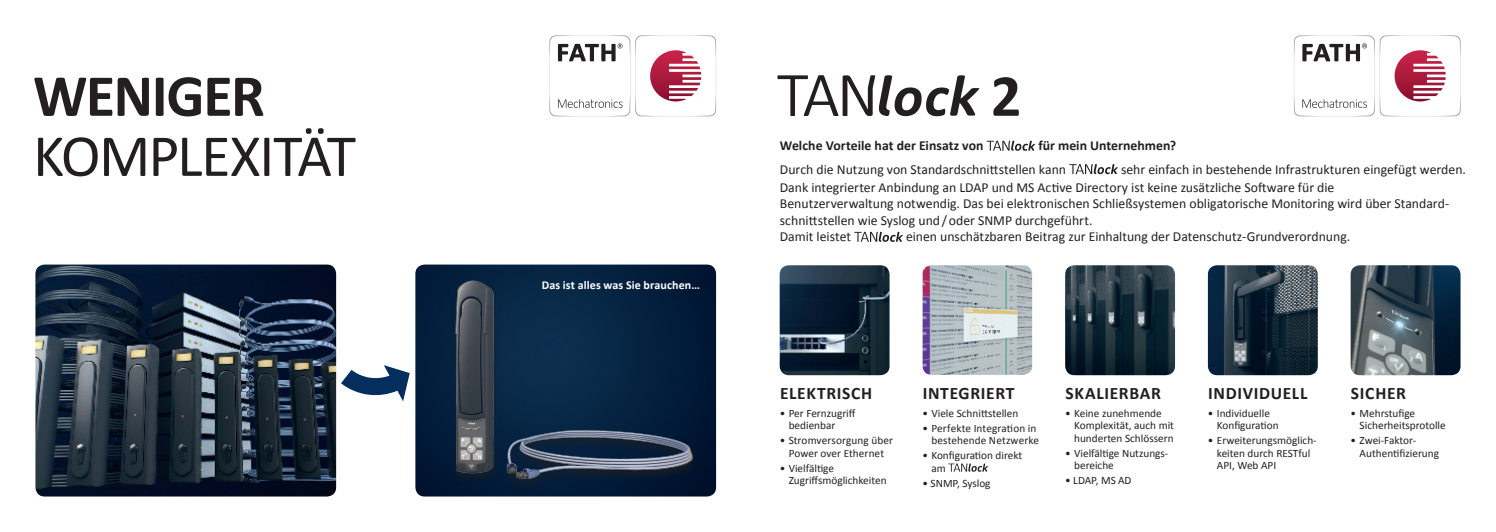
<style>
.page{position:relative;width:1496px;height:532px;background:#fff}
.page>*{position:absolute;margin:0;border:0;box-sizing:border-box;transform-origin:0 0}
.t1{font:60px/60px "Calibri";letter-spacing:-.03em;color:#231f20}
.t2{font:700 60px "Calibri";color:#231f20}
.Absatzformat_1{font:700 17.5px "Calibri";letter-spacing:.035em;color:#231f20}
.t3{font:13.75px/16.5px "Calibri";color:#231f20}
.t4{font:700 13.75px "Calibri";color:#231f20}
.t5{font:700 12px "Calibri";letter-spacing:.01em;color:#fff}
.Absatzformat_1-2{font:11.25px/12.5px "Calibri";color:#231f20}
.s1{font-weight:700}
</style>
<div class="page">
<img style="left:1207px;top:265px;width:110px;height:110px">
<img style="left:1350px;top:265px;width:110px;height:110px">
<img style="left:1065px;top:265px;width:109px;height:110px">
<img style="left:922px;top:265px;width:110px;height:110px">
<img style="left:779px;top:265px;width:110px;height:110px">
<svg style="left:1294px;top:35px;width:166px;height:81px"></svg>
<svg style="left:549px;top:35px;width:167px;height:81px"></svg>
<svg style="left:986px;top:141px;width:49px;height:10px"></svg>
<svg style="left:1069px;top:164px;width:48px;height:10px"></svg>
<svg style="left:854px;top:232px;width:49px;height:10px"></svg>
<svg style="left:948px;top:463px;width:40px;height:8px"></svg>
<img style="left:415px;top:264px;width:301px;height:232px">
<img style="left:435px;top:270px;width:265px;height:226px">
<img style="left:35px;top:264px;width:301px;height:232px">
<svg style="left:341px;top:365px;width:69px;height:36px"></svg>
<svg style="left:777px;top:75px;width:202px;height:41px"></svg>
<p class="t1" style="left:33px;top:66px;width:324px"><span class="s1">WENIGER<br></span>KOMPLEXITÄT</p>
<p class="t5" style="left:541px;top:277px;width:160px">Das ist alles was Sie brauchen…</p>
<p class="t2" style="left:990px;top:57px;width:32px">2</p>
<p class="t4" style="left:780px;top:137px;width:205px">Welche Vorteile hat der Einsatz von</p>
<p class="t4" style="left:1038px;top:137px;width:139px">für mein Unternehmen?</p>
<p class="t3" style="left:780px;top:161px;width:288px">Durch die Nutzung von Standardschnittstellen kann</p>
<p class="t3" style="left:780px;top:160px;width:687px;line-height:18.1px;text-indent:341px">sehr einfach in bestehende Infrastrukturen eingefügt werden.<br>Dank integrierter Anbindung an LDAP und MS Active Directory ist keine zusätzliche Software für die</p>
<p class="t3" style="left:780px;top:195px;width:671px">Benutzerverwaltung notwendig. Das bei elektronischen Schließsystemen obligatorische Monitoring wird über Standard&shy;schnittstellen wie Syslog und / oder SNMP durchgeführt.<br>Damit leistet</p>
<p class="t3" style="left:906px;top:228px;width:445px">einen unschätzbaren Beitrag zur Einhaltung der Datenschutz-Grundverordnung.</p>
<p class="Absatzformat_1" style="left:780px;top:382px;width:94px">ELEKTRISCH</p>
<p class="Absatzformat_1" style="left:922px;top:382px;width:93px">INTEGRIERT</p>
<p class="Absatzformat_1" style="left:1065px;top:382px;width:97px">SKALIERBAR</p>
<p class="Absatzformat_1" style="left:1208px;top:382px;width:101px">INDIVIDUELL</p>
<p class="Absatzformat_1" style="left:1350px;top:382px;width:57px">SICHER</p>
<p class="Absatzformat_1-2" style="left:788px;top:406px;width:68px;text-indent:-9px">• Per Fernzugriff bedienbar</p>
<p class="Absatzformat_1-2" style="left:779px;top:434px;width:115px;text-align:center">• Stromversorgung über<br>Power over Ethernet</p>
<p class="Absatzformat_1-2" style="left:788px;top:461px;width:99px;text-indent:-9px">• Vielfältige<br>Zugriffsmöglichkeiten</p>
<p class="Absatzformat_1-2" style="left:922px;top:406px;width:97px">• Viele Schnittstellen</p>
<p class="Absatzformat_1-2" style="left:922px;top:421px;width:118px;text-align:right">• Perfekte Integration in bestehende Netzwerke</p>
<p class="Absatzformat_1-2" style="left:931px;top:449px;width:92px;text-indent:-9px">• Konfiguration direkt am</p>
<p class="Absatzformat_1-2" style="left:922px;top:476px;width:70px">• SNMP, Syslog</p>
<p class="Absatzformat_1-2" style="left:1074px;top:406px;width:101px;text-indent:-9px">• Keine zunehmende<br>Komplexität, auch mit hunderten Schlössern</p>
<p class="Absatzformat_1-2" style="left:1074px;top:446px;width:96px;text-indent:-9px">• Vielfältige Nutzungs&shy;bereiche</p>
<p class="Absatzformat_1-2" style="left:1065px;top:474px;width:68px">• LDAP, MS AD</p>
<p class="Absatzformat_1-2" style="left:1216px;top:406px;width:63px;text-indent:-9px">• Individuelle<br>Konfiguration</p>
<p class="Absatzformat_1-2" style="left:1216px;top:434px;width:101px;text-indent:-9px">• Erweiterungsmöglich&shy;keiten durch RESTful<br>API, Web API</p>
<p class="Absatzformat_1-2" style="left:1359px;top:406px;width:88px;text-indent:-9px">• Mehrstufige<br>Sicherheitsprotolle</p>
<p class="Absatzformat_1-2" style="left:1359px;top:434px;width:81px;text-indent:-9px">• Zwei-Faktor-<br>Authentifizierung</p>
</div>
